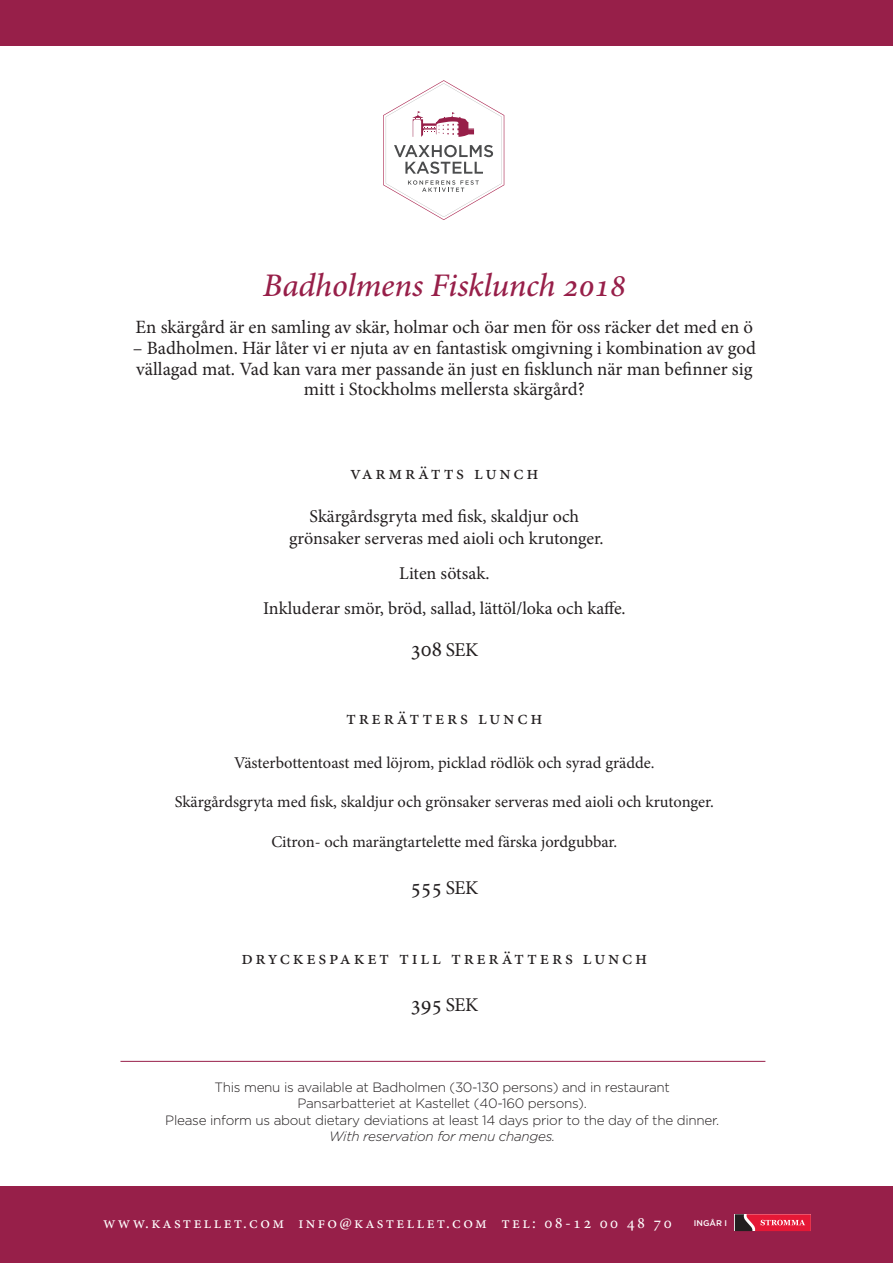
<style>
.page{position:relative;width:893px;height:1263px;background:#fff}
.page>*{position:absolute;margin:0;border:0;box-sizing:border-box;transform-origin:0 0}
.t1{font:italic 500 33px "Minion Pro";letter-spacing:-.005em;color:#971f49}
.t2{font:22.5px "Minion Pro";letter-spacing:-.02em;color:#231f20}
.t3{font:19.5px "Minion Pro";letter-spacing:.14em;color:#231f20}
.t4{font:18.75px/20.7px "Minion Pro";letter-spacing:-.01em;color:#231f20;text-align:center}
.t5{font:18px/22.5px "Minion Pro";letter-spacing:-.01em;color:#231f20;text-align:center}
.t6{font:16.5px "Minion Pro";color:#231f20}
.t7{font:16.5px "Minion Pro";letter-spacing:.14em;color:#fff}
.t8{font:300 13.5px/16.2px "Gotham";letter-spacing:-.02em;color:#231f20;text-align:center}
.t9{font:italic 300 13.5px "Gotham";letter-spacing:-.02em;color:#231f20}
.t10{font:500 8.25px "Gotham";color:#fff}
.s1{font-size:19.5px}
</style>
<div class="page">
<hr style="left:120px;top:1061px;width:645px;height:1px;background:#971f49">
<svg style="left:383px;top:80px;width:121px;height:140px"></svg>
<div style="left:0;top:0;width:893px;height:46px;background:#971f49"></div>
<div style="left:0;top:1186px;width:893px;height:77px;background:#971f49"></div>
<svg style="left:735px;top:1214px;width:76px;height:17px"></svg>
<h1 class="t1" style="left:263px;top:266px;width:364px">Badholmens Fisklunch 2018</h1>
<p class="t4" style="left:136px;top:317px;width:619px">En skärgård är en samling av skär, holmar och öar men för oss räcker det med en ö</p>
<p class="t4" style="left:133px;top:338px;width:625px">– Badholmen. Här låter vi er njuta av en fantastisk omgivning i kombination av god vällagad mat. Vad kan vara mer passande än just en fisklunch när man befinner sig mitt i Stockholms mellersta skärgård?</p>
<p class="t3" style="left:350px;top:459px;width:190px">varmrätts lunch</p>
<p class="t5" style="left:289px;top:505px;width:316px">Skärgårdsgryta med fisk, skaldjur och grönsaker serveras med aioli och krutonger.</p>
<p class="t5" style="left:263px;top:556px;width:364px;line-height:34.8px">Liten sötsak.<br>Inkluderar smör, bröd, sallad, lättöl/loka och kaffe.</p>
<p class="t2" style="left:410px;top:634px;width:69px">308 <span class="s1">SEK</span></p>
<p class="t3" style="left:346px;top:705px;width:198px">trerätters lunch</p>
<p class="t6" style="left:234px;top:751px;width:422px">Västerbottentoast med löjrom, picklad rödlök och syrad grädde.</p>
<p class="t6" style="left:175px;top:791px;width:541px">Skärgårdsgryta med fisk, skaldjur och grönsaker serveras med aioli och krutonger.</p>
<p class="t6" style="left:271px;top:830px;width:348px">Citron- och marängtartelette med färska jordgubbar.</p>
<p class="t2" style="left:410px;top:871px;width:69px">555 <span class="s1">SEK</span></p>
<p class="t3" style="left:241px;top:944px;width:408px">dryckespaket till trerätters lunch</p>
<p class="t2" style="left:410px;top:988px;width:69px">395 <span class="s1">SEK</span></p>
<p class="t8" style="left:165px;top:1079px;width:555px">This menu is available at Badholmen (30-130 persons) and in restaurant<br>Pansarbatteriet at Kastellet (40-160 persons).<br>Please inform us about dietary deviations at least 14 days prior to the day of the dinner.</p>
<p class="t9" style="left:329px;top:1128px;width:227px">With reservation for menu changes.</p>
<p class="t7" style="left:103px;top:1211px;width:570px">www.kastellet.com info@kastellet.com tel: 08-12 00 48 70</p>
<p class="t10" style="left:694px;top:1218px;width:35px">INGÅR I</p>
</div>
